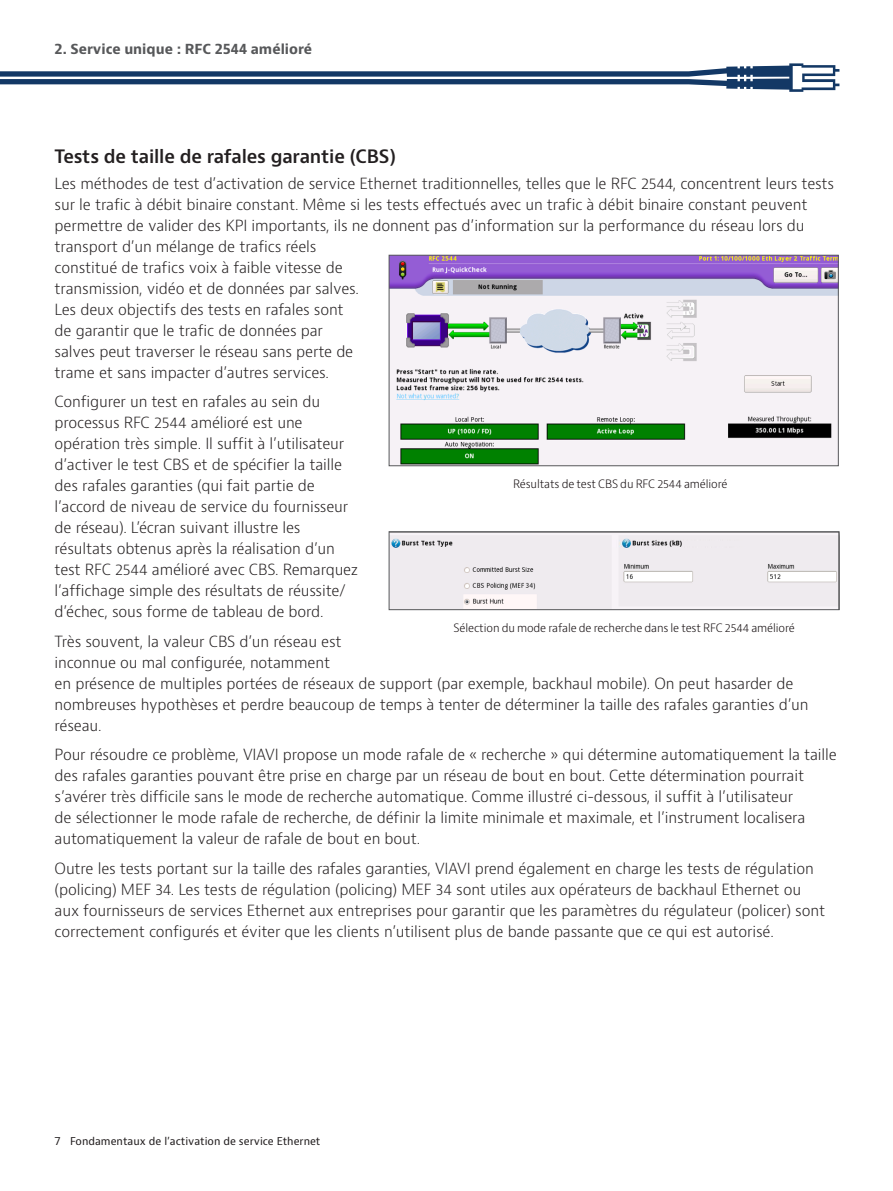
<style>
.page{position:relative;width:893px;height:1191px;background:#fff}
.page>*{position:absolute;margin:0;border:0;box-sizing:border-box;transform-origin:0 0}
.Subhead_1{font:600 18px "Bernino Sans";letter-spacing:-.01em;color:#231f20}
.Body_text_8_12_5{font:300 15px/21px "Bernino Sans";letter-spacing:-.01em;color:#231f20}
.t1{font:700 13.5px "Bernino Sans";color:#57585a}
.t2{font:300 11.25px "Bernino Sans";letter-spacing:-.01em;color:#110a0c}
.t3{font:10.5px "Bernino Sans";color:#231f20}
</style>
<div class="page">
<svg style="left:0;top:63px;width:839px;height:29px"></svg>
<img style="left:391px;top:257px;width:446px;height:207px">
<div style="left:389px;top:255px;width:450px;height:211px;border:1px solid #57585a"></div>
<img style="left:391px;top:533px;width:446px;height:75px">
<div style="left:389px;top:531px;width:450px;height:79px;border:1px solid #57585a"></div>
<p class="t1" style="left:55px;top:40px;width:259px">2. Service unique : RFC 2544 amélioré</p>
<p class="Subhead_1" style="left:55px;top:145px;width:343px">Tests de taille de rafales garantie (CBS)</p>
<p class="Body_text_8_12_5" style="left:55px;top:173px;width:781px">Les méthodes de test d’activation de service Ethernet traditionnelles, telles que le RFC 2544, concentrent leurs tests sur le trafic à débit binaire constant. Même si les tests effectués avec un trafic à débit binaire constant peuvent permettre de valider des KPI importants, ils ne donnent pas d’information sur la performance du réseau lors du transport d’un mélange de trafics réels<br>constitué de trafics voix à faible vitesse de<br>transmission, vidéo et de données par salves.<br>Les deux objectifs des tests en rafales sont<br>de garantir que le trafic de données par<br>salves peut traverser le réseau sans perte de<br>trame et sans impacter d’autres services.</p>
<p class="Body_text_8_12_5" style="left:55px;top:391px;width:305px">Configurer un test en rafales au sein du processus RFC 2544 amélioré est une opération très simple. Il suffit à l’utilisateur d’activer le test CBS et de spécifier la taille des rafales garanties (qui fait partie de l’accord de niveau de service du fournisseur de réseau). L’écran suivant illustre les résultats obtenus après la réalisation d’un test RFC 2544 amélioré avec CBS. Remarquez l’affichage simple des résultats de réussite/ d’échec, sous forme de tableau de bord.</p>
<p class="Body_text_8_12_5" style="left:55px;top:631px;width:755px">Très souvent, la valeur CBS d’un réseau est<br>inconnue ou mal configurée, notamment<br>en présence de multiples portées de réseaux de support (par exemple, backhaul mobile). On peut hasarder de nombreuses hypothèses et perdre beaucoup de temps à tenter de déterminer la taille des rafales garanties d’un réseau.</p>
<p class="Body_text_8_12_5" style="left:55px;top:744px;width:784px">Pour résoudre ce problème, VIAVI propose un mode rafale de « recherche » qui détermine automatiquement la taille des rafales garanties pouvant être prise en charge par un réseau de bout en bout. Cette détermination pourrait s’avérer très difficile sans le mode de recherche automatique. Comme illustré ci-dessous, il suffit à l’utilisateur<br>de sélectionner le mode rafale de recherche, de définir la limite minimale et maximale, et l’instrument localisera automatiquement la valeur de rafale de bout en bout.</p>
<p class="Body_text_8_12_5" style="left:55px;top:858px;width:772px">Outre les tests portant sur la taille des rafales garanties, VIAVI prend également en charge les tests de régulation (policing) MEF 34. Les tests de régulation (policing) MEF 34 sont utiles aux opérateurs de backhaul Ethernet ou aux fournisseurs de services Ethernet aux entreprises pour garantir que les paramètres du régulateur (policer) sont correctement configurés et éviter que les clients n’utilisent plus de bande passante que ce qui est autorisé.</p>
<p class="t2" style="left:513px;top:477px;width:216px">Résultats de test CBS du RFC 2544 amélioré</p>
<p class="t2" style="left:453px;top:620px;width:343px">Sélection du mode rafale de recherche dans le test RFC 2544 amélioré</p>
<p class="t3" style="left:55px;top:1134px;width:267px">7 Fondamentaux de l’activation de service Ethernet</p>
</div>
